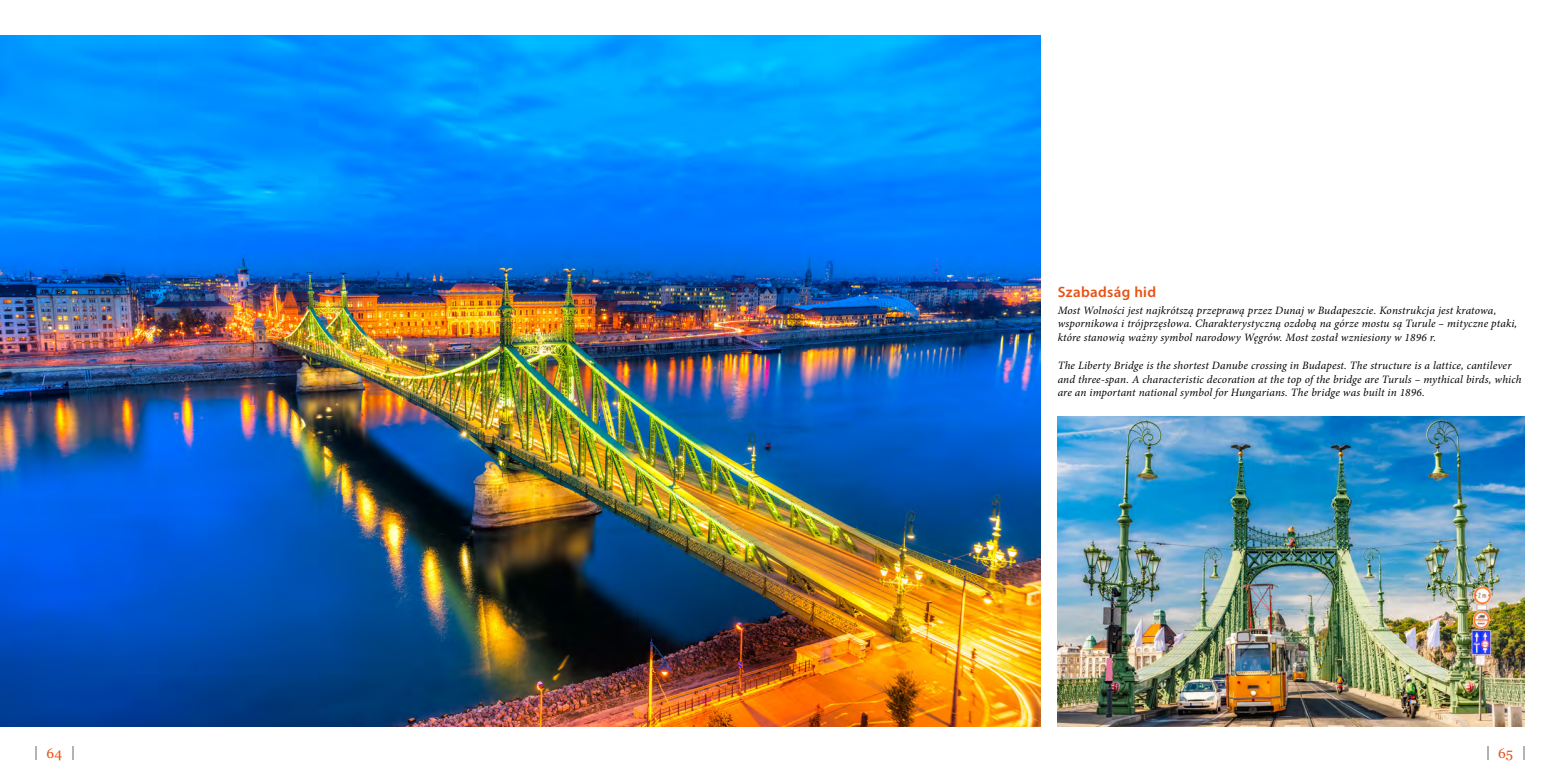
<style>
.page{position:relative;width:1560px;height:780px;background:#fff}
.page>*{position:absolute;margin:0;border:0;box-sizing:border-box;transform-origin:0 0}
.t1{font:600 15px "Myriad Pro";letter-spacing:.025em;color:#e85113}
.t2{font:13.75px "Georgia";color:#e85113}
.t3{font:italic 11.25px/13.5px "Minion Pro";letter-spacing:.01em;color:#000}
</style>
<div class="page">
<svg style="left:35px;top:746px;width:2px;height:14px"></svg>
<svg style="left:72px;top:746px;width:1px;height:14px"></svg>
<svg style="left:1523px;top:746px;width:1px;height:14px"></svg>
<img style="left:0;top:35px;width:1039px;height:691px">
<img style="left:1057px;top:417px;width:467px;height:309px">
<h1 class="t1" style="left:1057px;top:282px;width:100px">Szabadság hid</h1>
<p class="t3" style="left:1057px;top:303px;width:461px">Most Wolności jest najkrótszą przeprawą przez Dunaj w Budapeszcie. Konstrukcja jest kratowa, wspornikowa i trójprzęsłowa. Charakterystyczną ozdobą na górze mostu są Turule – mityczne ptaki, które stanowią ważny symbol narodowy Węgrów. Most został wzniesiony w 1896 r.</p>
<p class="t3" style="left:1057px;top:359px;width:465px">The Liberty Bridge is the shortest Danube crossing in Budapest. The structure is a lattice, cantilever and three-span. A characteristic decoration at the top of the bridge are Turuls – mythical birds, which are an important national symbol for Hungarians. The bridge was built in 1896.</p>
<p class="t2" style="left:47px;top:744px;width:17px">64</p>
<p class="t2" style="left:1497px;top:744px;width:17px">65</p>
</div>
